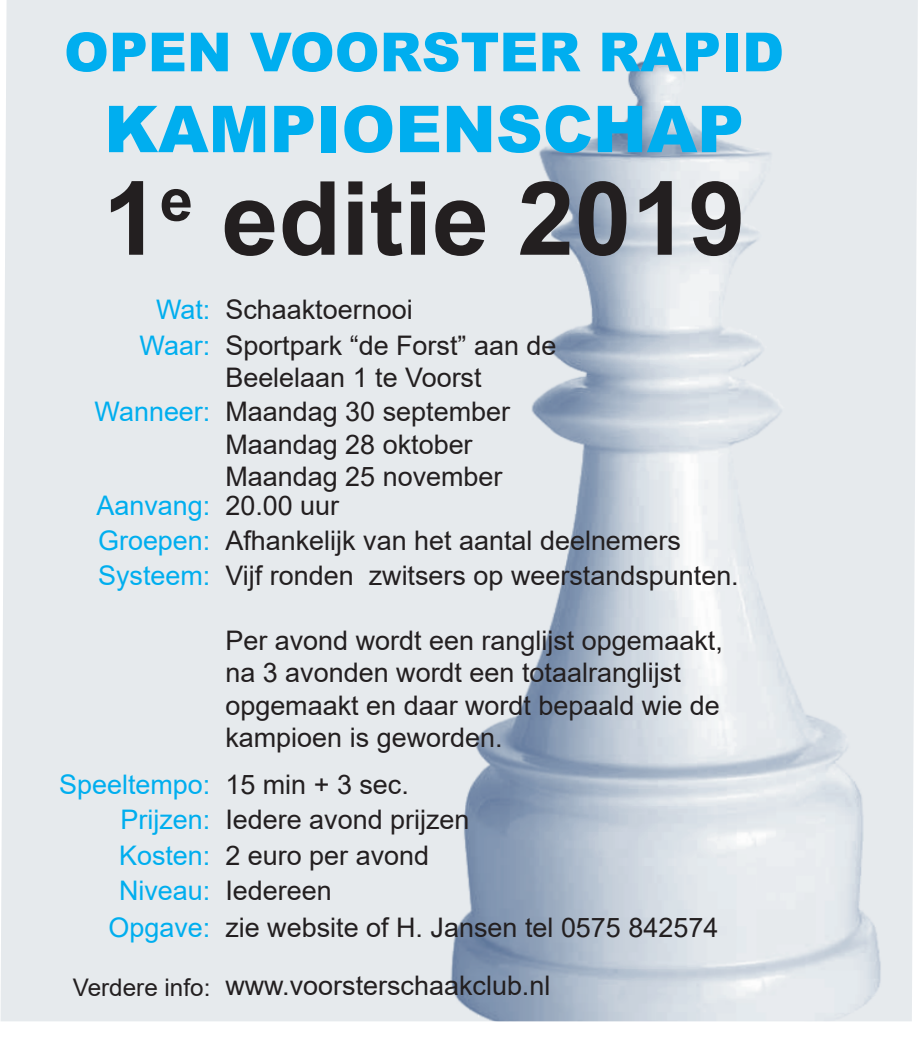
<style>
.page{position:relative;width:918px;height:1042px;background:#fff}
.page>*{position:absolute;margin:0;border:0;box-sizing:border-box;transform-origin:0 0}
.t1{font:700 102.38px "Arial";color:#231f20}
.t2{font:900 64.75px "Arial";color:#00aeef}
.t3{font:900 53.9px "Arial";color:#00aeef}
.t4{font:26.95px/32.4px "Arial";color:#231f20}
.t5{font:26.95px "Arial";color:#00aeef}
.t6{font:24.32px "Arial";color:#231f20}
</style>
<div class="page">
<img style="left:1px;top:0;width:917px;height:1021px">
<p class="t3" style="left:64px;top:13px;width:721px">OPEN VOORSTER RAPID</p>
<p class="t2" style="left:104px;top:82px;width:641px">KAMPIOENSCHAP</p>
<p class="t1" style="left:103px;top:147px;width:644px">1<sup>e</sup> editie 2019</p>
<p class="t5" style="left:156px;top:291px;width:56px">Wat:</p>
<p class="t5" style="left:140px;top:327px;width:72px">Waar:</p>
<p class="t5" style="left:95px;top:393px;width:117px">Wanneer:</p>
<p class="t4" style="left:225px;top:293px;width:189px">Schaaktoernooi</p>
<p class="t4" style="left:225px;top:329px;width:333px">Sportpark “de Forst” aan de</p>
<p class="t4" style="left:225px;top:361px;width:258px">Beelelaan 1 te Voorst</p>
<p class="t4" style="left:225px;top:396px;width:286px">Maandag 30 september</p>
<p class="t4" style="left:225px;top:428px;width:249px">Maandag 28 oktober</p>
<p class="t4" style="left:225px;top:460px;width:279px">Maandag 25 november</p>
<p class="t5" style="left:97px;top:487px;width:115px">Aanvang:</p>
<p class="t4" style="left:225px;top:489px;width:115px">20.00 uur</p>
<p class="t5" style="left:98px;top:522px;width:114px">Groepen:</p>
<p class="t4" style="left:225px;top:524px;width:457px">Afhankelijk van het aantal deelnemers</p>
<p class="t5" style="left:98px;top:557px;width:114px">Systeem:</p>
<p class="t4" style="left:225px;top:559px;width:515px">Vijf ronden zwitsers op weerstandspunten.</p>
<p class="t4" style="left:225px;top:624px;width:499px">Per avond wordt een ranglijst opgemaakt,</p>
<p class="t4" style="left:225px;top:656px;width:496px">na 3 avonden wordt een totaalranglijst opgemaakt en daar wordt bepaald wie de kampioen is geworden.</p>
<p class="t5" style="left:59px;top:766px;width:153px">Speeltempo:</p>
<p class="t4" style="left:225px;top:768px;width:185px">15 min + 3 sec.</p>
<p class="t5" style="left:121px;top:801px;width:91px">Prijzen:</p>
<p class="t4" style="left:225px;top:803px;width:246px">Iedere avond prijzen</p>
<p class="t5" style="left:119px;top:836px;width:93px">Kosten:</p>
<p class="t4" style="left:225px;top:839px;width:205px">2 euro per avond</p>
<p class="t5" style="left:119px;top:872px;width:93px">Niveau:</p>
<p class="t4" style="left:225px;top:874px;width:108px">Iedereen</p>
<p class="t5" style="left:109px;top:908px;width:103px">Opgave:</p>
<p class="t4" style="left:225px;top:911px;width:494px">zie website of H. Jansen tel 0575 842574</p>
<p class="t6" style="left:73px;top:970px;width:139px">Verdere info:</p>
<p class="t4" style="left:225px;top:969px;width:326px">www.voorsterschaakclub.nl</p>
</div>
